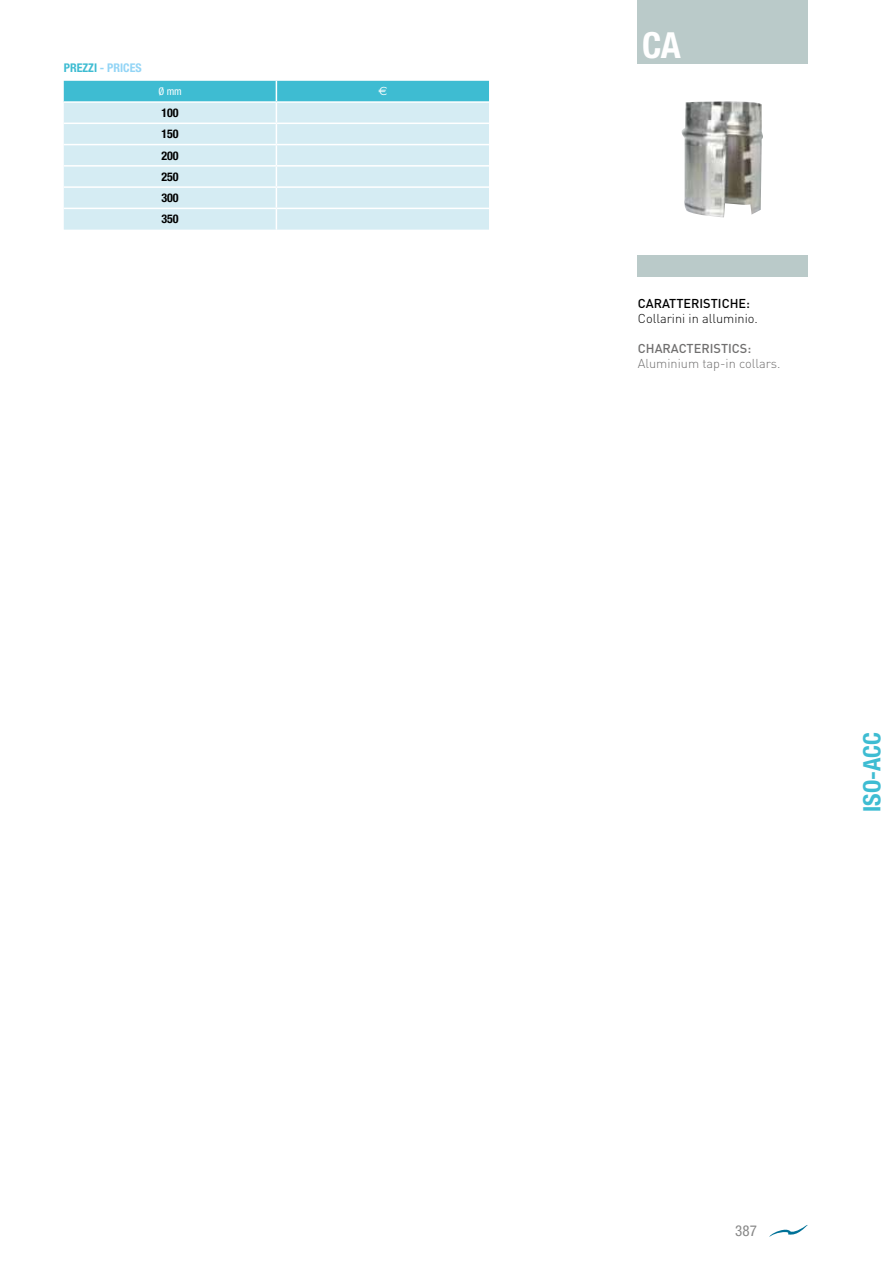
<style>
.page{position:relative;width:893px;height:1263px;background:#fff}
.page>*{position:absolute;margin:0;border:0;box-sizing:border-box;transform-origin:0 0}
.t1{font:700 condensed 36px "Helvetica Neue LT Std";color:#fff}
.t2{font:700 condensed 24px "Helvetica Neue LT Std";color:#3ebcd2}
.t3{font:condensed 15px "Helvetica Neue LT Std";color:#878787}
.t4{font:300 12.75px "DIN";color:#706f6f}
.t5{font:300 12.75px "DIN";color:#000}
.t6{font:500 12.75px "DIN";color:#000}
.t7{font:500 12.75px "DIN";color:#706f6f}
.t8{font:700 condensed 12px/21.3px "Helvetica Neue LT Std";color:#000;text-align:justify}
.t9{font:700 condensed 12px "Helvetica Neue LT Std";color:#93d5f6}
.t10{font:12px "Euro Sans";color:#fff}
.t11{font:condensed 10.5px "Helvetica Neue LT Std";color:#fff}
.s1{color:#3ebcd2}
</style>
<div class="page">
<svg style="left:769px;top:1225px;width:39px;height:12px"></svg>
<img style="left:682px;top:101px;width:81px;height:116px">
<svg style="left:64px;top:81px;width:425px;height:149px;background:#c3e6ef"></svg>
<div style="left:638px;top:0;width:170px;height:64px;background:#bacac9"></div>
<div style="left:638px;top:255px;width:170px;height:21px;background:#bacac9"></div>
<p class="t9" style="left:64px;top:61px;width:79px"><span class="s1">PREZZI</span> - PRICES</p>
<p class="t11" style="left:158px;top:85px;width:25px">Ø mm</p>
<p class="t10" style="left:379px;top:84px;width:10px">A</p>
<p class="t8" style="left:161px;top:102px;width:19px">100<br>150<br>200<br>250<br>300<br>350</p>
<h1 class="t1" style="left:642px;top:23px;width:40px">CA</h1>
<p class="t6" style="left:638px;top:295px;width:114px">CARATTERISTICHE:</p>
<p class="t5" style="left:638px;top:311px;width:122px">Collarini in alluminio.</p>
<p class="t7" style="left:638px;top:340px;width:115px">CHARACTERISTICS:</p>
<p class="t4" style="left:638px;top:356px;width:144px">Aluminium tap-in collars.</p>
<h2 class="t2" style="left:857px;top:812px;width:81px;rotate:-90deg">ISO-ACC</h2>
<p class="t3" style="left:735px;top:1222px;width:23px">387</p>
</div>
